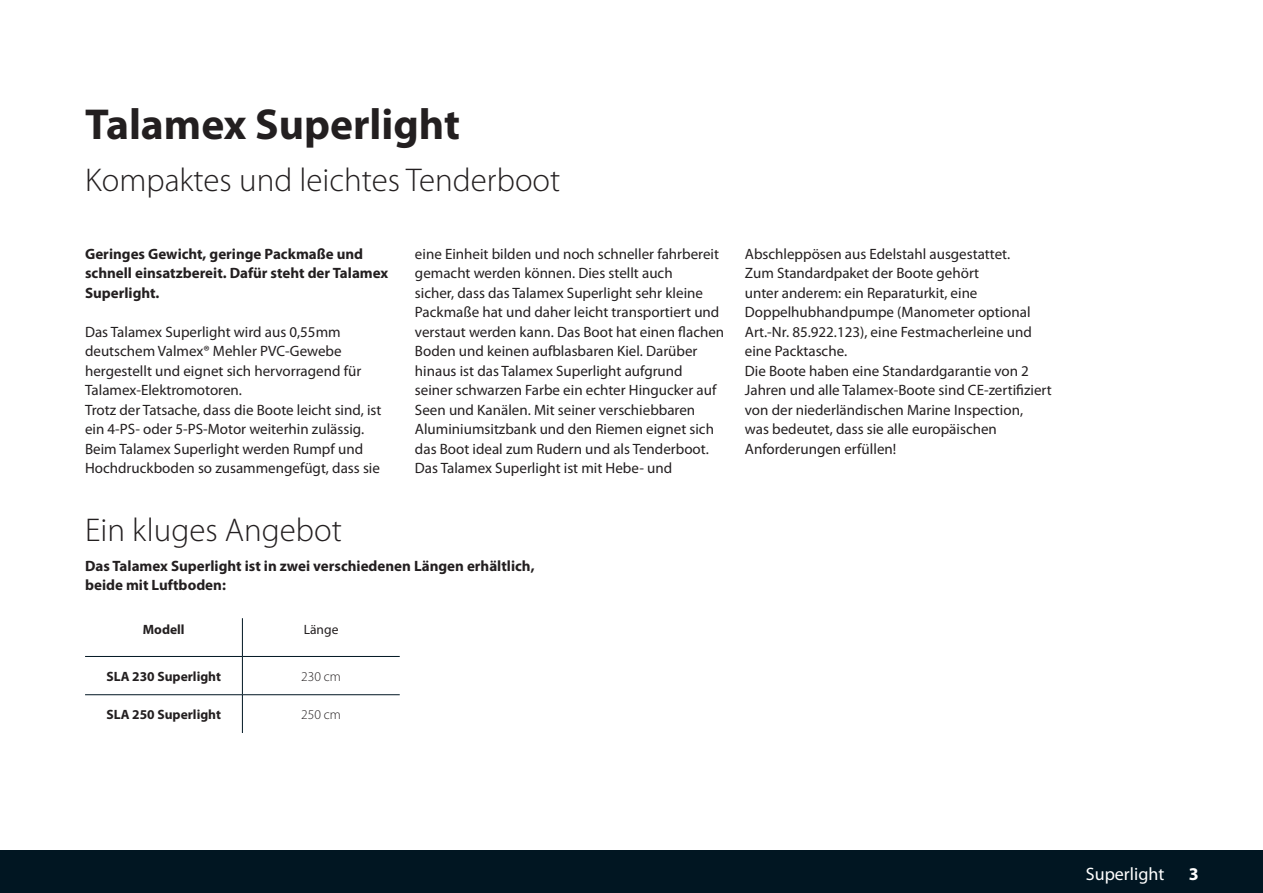
<style>
.page{position:relative;width:1263px;height:893px;background:#fff}
.page>*{position:absolute;margin:0;border:0;box-sizing:border-box;transform-origin:0 0}
.t1{font:700 43.5px "Myriad Pro";color:#231f20}
.t2{font:300 33px "Myriad Pro";color:#231f20}
.t3{font:18px "Myriad Pro";color:#fff}
.t4{font:700 18px "Myriad Pro";color:#fff}
.t5{font:15px/19.5px "Myriad Pro";color:#231f20}
.t6{font:700 15px/19.5px "Myriad Pro";color:#231f20}
.t7{font:700 13.5px "Myriad Pro";color:#231f20}
.t8{font:300 13.5px "Myriad Pro";color:#231f20}
.t9{font:13.5px "Myriad Pro";color:#231f20}
</style>
<div class="page">
<div style="left:0;top:850px;width:1263px;height:43px;background:#011622"></div>
<hr style="left:242px;top:618px;width:1px;height:38px;background:#011622">
<hr style="left:85px;top:656px;width:157px;height:1px;background:#011622">
<hr style="left:242px;top:656px;width:158px;height:1px;background:#011622">
<hr style="left:242px;top:657px;width:1px;height:38px;background:#011622">
<hr style="left:85px;top:694px;width:157px;height:1px;background:#011622">
<hr style="left:242px;top:694px;width:158px;height:1px;background:#011622">
<hr style="left:242px;top:695px;width:1px;height:38px;background:#011622">
<h1 class="t1" style="left:85px;top:96px;width:376px">Talamex Superlight</h1>
<h2 class="t2" style="left:85px;top:161px;width:477px">Kompaktes und leichtes Tenderboot</h2>
<p class="t6" style="left:85px;top:244px;width:305px">Geringes Gewicht, geringe Packmaße und schnell einsatzbereit. Dafür steht der Talamex<br>Superlight.</p>
<p class="t5" style="left:85px;top:322px;width:298px">Das Talamex Superlight wird aus 0,55mm deutschem Valmex® Mehler PVC-Gewebe hergestellt und eignet sich hervorragend für Talamex-Elektromotoren.<br>Trotz der Tatsache, dass die Boote leicht sind, ist ein 4-PS- oder 5-PS-Motor weiterhin zulässig.<br>Beim Talamex Superlight werden Rumpf und Hochdruckboden so zusammengefügt, dass sie</p>
<h2 class="t2" style="left:85px;top:512px;width:258px">Ein kluges Angebot</h2>
<p class="t5" style="left:415px;top:244px;width:311px">eine Einheit bilden und noch schneller fahrbereit gemacht werden können. Dies stellt auch<br>sicher, dass das Talamex Superlight sehr kleine Packmaße hat und daher leicht transportiert und verstaut werden kann. Das Boot hat einen flachen Boden und keinen aufblasbaren Kiel. Darüber hinaus ist das Talamex Superlight aufgrund<br>seiner schwarzen Farbe ein echter Hingucker auf Seen und Kanälen. Mit seiner verschiebbaren Aluminiumsitzbank und den Riemen eignet sich das Boot ideal zum Rudern und als Tenderboot.<br>Das Talamex Superlight ist mit Hebe- und</p>
<p class="t5" style="left:745px;top:244px;width:308px">Abschleppösen aus Edelstahl ausgestattet.<br>Zum Standardpaket der Boote gehört<br>unter anderem: ein Reparaturkit, eine Doppelhubhandpumpe (Manometer optional Art.-Nr. 85.922.123), eine Festmacherleine und eine Packtasche.<br>Die Boote haben eine Standardgarantie von 2<br>Jahren und alle Talamex-Boote sind CE-zertifiziert von der niederländischen Marine Inspection,<br>was bedeutet, dass sie alle europäischen Anforderungen erfüllen!</p>
<p class="t6" style="left:85px;top:556px;width:451px">Das Talamex Superlight ist in zwei verschiedenen Längen erhältlich, beide mit Luftboden:</p>
<p class="t7" style="left:143px;top:621px;width:43px">Modell</p>
<p class="t9" style="left:304px;top:621px;width:36px">Länge</p>
<p class="t7" style="left:106px;top:667px;width:116px">SLA 230 Superlight</p>
<p class="t8" style="left:301px;top:669px;width:41px">230 cm</p>
<p class="t7" style="left:106px;top:706px;width:116px">SLA 250 Superlight</p>
<p class="t8" style="left:301px;top:707px;width:41px">250 cm</p>
<p class="t3" style="left:1086px;top:862px;width:80px">Superlight</p>
<p class="t4" style="left:1189px;top:862px;width:11px">3</p>
</div>
